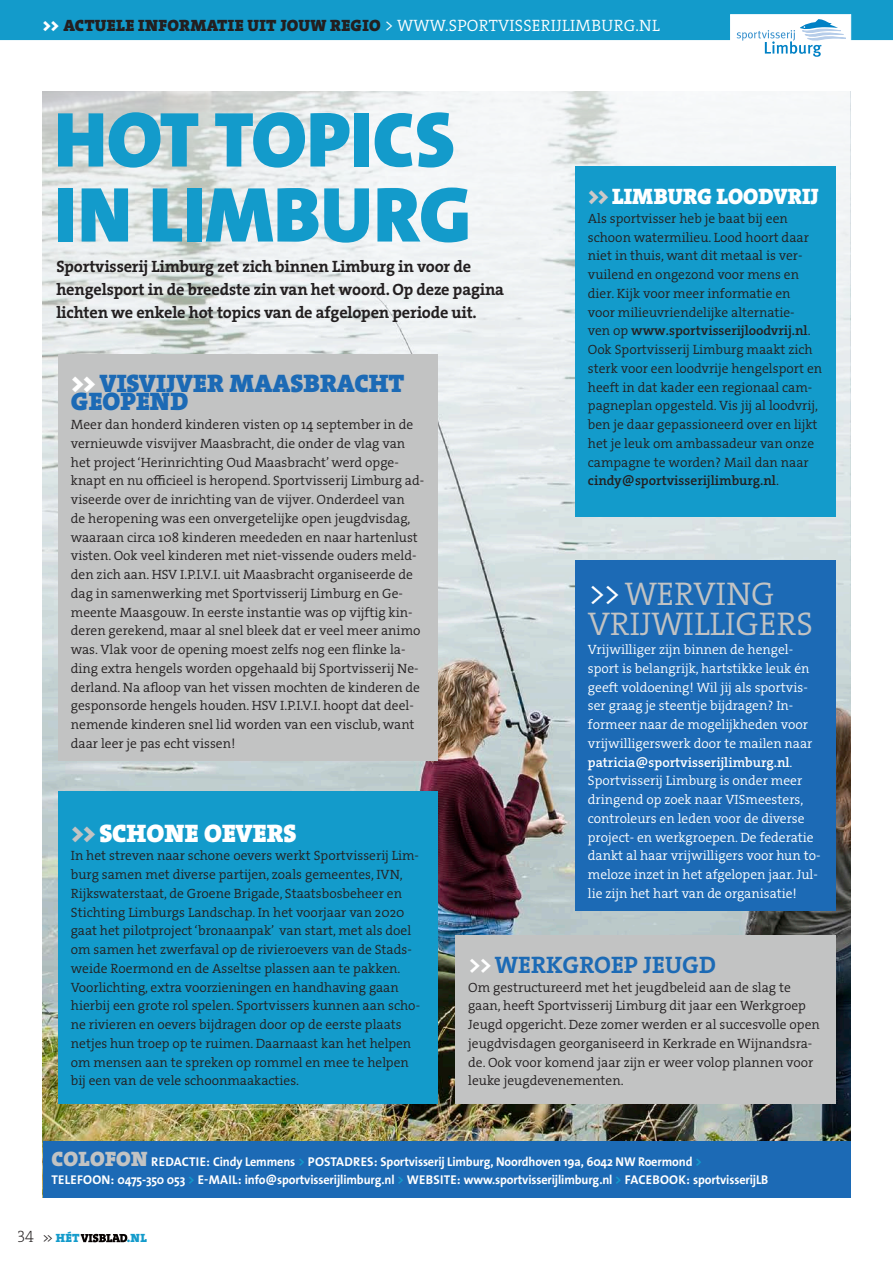
<style>
.page{position:relative;width:893px;height:1263px;background:#fff}
.page>*{position:absolute;margin:0;border:0;box-sizing:border-box;transform-origin:0 0}
.t1{font:900 78.75px/75px "The Sans Os F";color:#139bcb}
.t2{font:33px/30px "The Serif HP4 Se Lig";color:#c2c3c3}
.t3{font:25.5px/18.8px "The Serif HP9 Blk";color:#1c6ab5}
.t4{font:25.5px "The Serif HP9 Blk";color:#fff}
.t5{font:24px "The Serif HP7 Bld";color:#1c6ab5}
.t6{font:22.5px "The Serif HP9 Blk";color:#fff;scale:.96 1}
.t7{font:16.5px/22.5px "The Serif HP7 Bld";letter-spacing:-.01em;color:#231f20}
.t8{font:16.5px "The Serif HP9 Blk";letter-spacing:.015em;color:#231f20}
.t9{font:13.5px/18.8px "The Serif HP4 Se Lig";color:#231f20}
.t10{font:13.5px/18.8px "The Serif HP4 Se Lig";color:#fff}
.t11{font:13.5px "The Serif HP6 Se Bld";color:#231f20}
.t12{font:13.5px "The Serif HP6 Se Bld";color:#fff}
.t13{font:700 12.75px/18px "The Sans Os F";letter-spacing:-.01em;color:#fff}
.t14{font:12px "The Serif HP9 Blk";color:#139bcb}
.s1{color:#fff}
.s2{font-family:"The Serif HP4 Se Lig";color:#fff}
.s3{color:#cdc9c8}
.s4{font-family:"The Serif HP4 Se Lig"}
.s5{color:#c2c3c3}
.s6{font-family:"The Serif HP9 Blk";font-weight:400;font-size:21px;color:#c2c3c3}
.s7{color:#139bcb}
.s8{font-family:"The Serif HP2 Ex Lig";font-size:16.5px;color:#231f20}
.s9{font-family:"The Sans Os F";font-weight:300;color:#231f20}
</style>
<div class="page">
<div style="left:0;top:0;width:893px;height:41px;background:#139bcb"></div>
<img style="left:43px;top:748px;width:807px;height:394px">
<svg style="left:43px;top:92px;width:807px;height:656px"></svg>
<svg style="left:81px;top:1234px;width:46px;height:8px"></svg>
<hr style="left:0;top:40px;width:893px;height:3px;background:#fff">
<div style="left:730px;top:14px;width:121px;height:50px;background:#fff;border:1px solid #fff"></div>
<svg style="left:737px;top:19px;width:109px;height:38px"></svg>
<div style="left:43px;top:1142px;width:807px;height:56px;background:#1c6ab5"></div>
<div style="left:58px;top:354px;width:379px;height:407px;background:#c2c3c3"></div>
<div style="left:58px;top:791px;width:379px;height:313px;background:#139bcb"></div>
<div style="left:575px;top:166px;width:261px;height:351px;background:#139bcb"></div>
<div style="left:455px;top:935px;width:381px;height:169px;background:#c2c3c3"></div>
<div style="left:575px;top:560px;width:261px;height:351px;background:#1c6ab5"></div>
<p class="t8" style="left:43px;top:15px;width:619px"><span class="s1">&gt;&gt;</span> ACTUELE INFORMATIE UIT JOUW REGIO <span class="s2">&gt; WWW.SPORTVISSERIJLIMBURG.NL</span></p>
<h1 class="t1" style="left:54px;top:103px;width:419px">HOT TOPICS<br>IN LIMBURG</h1>
<p class="t7" style="left:56px;top:256px;width:449px">Sportvisserij Limburg zet zich binnen Limburg in voor de hengelsport in de breedste zin van het woord. Op deze pagina lichten we enkele hot topics van de afgelopen periode uit.</p>
<h3 class="t6" style="left:588px;top:181px;width:242px"><span class="s3">&gt;&gt;</span> LIMBURG LOODVRIJ</h3>
<p class="t9" style="left:588px;top:209px;width:222px">Als sportvisser heb je baat bij een schoon watermilieu. Lood hoort daar niet in thuis, want dit metaal is ver&shy;vuilend en ongezond voor mens en dier. Kijk voor meer informatie en voor milieuvriendelijke alternatie-</p>
<p class="t11" style="left:588px;top:322px;width:224px"><span class="s4">ven op</span> www.sportvisserijloodvrij.nl<span class="s4">.</span></p>
<p class="t9" style="left:588px;top:340px;width:236px">Ook Sportvisserij Limburg maakt zich sterk voor een loodvrije hengelsport en heeft in dat kader een regionaal cam&shy;pagneplan opgesteld. Vis jij al loodvrij, ben je daar gepassioneerd over en lijkt het je leuk om ambassadeur van onze campagne te worden? Mail dan naar</p>
<p class="t11" style="left:588px;top:472px;width:193px">cindy@sportvisserijlimburg.nl<span class="s4">.</span></p>
<h3 class="t3" style="left:71px;top:373px;width:335px"><span class="s1">&gt;&gt;</span> VISVIJVER MAASBRACHT<br>GEOPEND</h3>
<p class="t9" style="left:71px;top:415px;width:355px">Meer dan honderd kinderen visten op 14 september in de vernieuwde visvijver Maasbracht, die onder de vlag van het project ‘Herinrichting Oud Maasbracht’ werd opge&shy;knapt en nu officieel is heropend. Sportvisserij Limburg ad&shy;viseerde over de inrichting van de vijver. Onderdeel van<br>de heropening was een onvergetelijke open jeugdvisdag, waaraan circa 108 kinderen meededen en naar hartenlust visten. Ook veel kinderen met niet-vissende ouders meld&shy;den zich aan. HSV I.P.I.V.I. uit Maasbracht organiseerde de dag in samenwerking met Sportvisserij Limburg en Ge&shy;meente Maasgouw. In eerste instantie was op vijftig kin&shy;deren gerekend, maar al snel bleek dat er veel meer animo was. Vlak voor de opening moest zelfs nog een flinke la&shy;ding extra hengels worden opgehaald bij Sportvisserij Ne&shy;derland. Na afloop van het vissen mochten de kinderen de gesponsorde hengels houden. HSV I.P.I.V.I. hoopt dat deel&shy;nemende kinderen snel lid worden van een visclub, want daar leer je pas echt vissen!</p>
<h2 class="t2" style="left:588px;top:579px;width:227px"><span class="s1">&gt;&gt;</span> WERVING<br>VRIJWILLIGERS</h2>
<p class="t10" style="left:588px;top:640px;width:226px">Vrijwilliger zijn binnen de hengel&shy;sport is belangrijk, hartstikke leuk én geeft voldoening! Wil jij als sportvis&shy;ser graag je steentje bijdragen? In&shy;formeer naar de mogelijkheden voor vrijwilligerswerk door te mailen naar</p>
<p class="t12" style="left:588px;top:753px;width:206px">patricia@sportvisserijlimburg.nl<span class="s4">.</span></p>
<p class="t10" style="left:588px;top:771px;width:234px">Sportvisserij Limburg is onder meer dringend op zoek naar VISmeesters, controleurs en leden voor de diverse project- en werkgroepen. De federatie dankt al haar vrijwilligers voor hun to&shy;meloze inzet in het afgelopen jaar. Jul&shy;lie zijn het hart van de organisatie!</p>
<h3 class="t4" style="left:71px;top:815px;width:227px"><span class="s5">&gt;&gt;</span> SCHONE OEVERS</h3>
<p class="t9" style="left:71px;top:846px;width:351px">In het streven naar schone oevers werkt Sportvisserij Lim&shy;burg samen met diverse partijen, zoals gemeentes, IVN, Rijkswaterstaat, de Groene Brigade, Staatsbosbeheer en Stichting Limburgs Landschap. In het voorjaar van 2020 gaat het pilotproject ‘bronaanpak’ van start, met als doel om samen het zwerfaval op de rivieroevers van de Stads&shy;weide Roermond en de Asseltse plassen aan te pakken.<br>Voorlichting, extra voorzieningen en handhaving gaan hierbij een grote rol spelen. Sportvissers kunnen aan scho&shy;ne rivieren en oevers bijdragen door op de eerste plaats netjes hun troep op te ruimen. Daarnaast kan het helpen om mensen aan te spreken op rommel en mee te helpen bij een van de vele schoonmaakacties.</p>
<h3 class="t5" style="left:468px;top:949px;width:249px"><span class="s1">&gt;&gt;</span> WERKGROEP JEUGD</h3>
<p class="t9" style="left:468px;top:978px;width:353px">Om gestructureerd met het jeugdbeleid aan de slag te gaan, heeft Sportvisserij Limburg dit jaar een Werkgroep Jeugd opgericht. Deze zomer werden er al succesvolle open jeugdvisdagen georganiseerd in Kerkrade en Wijnandsra&shy;de. Ook voor komend jaar zijn er weer volop plannen voor leuke jeugdevenementen.</p>
<p class="t13" style="left:52px;top:1152px;width:718px"><span class="s6">COLOFON</span> REDACTIE: Cindy Lemmens <span class="s7">&gt;</span> POSTADRES: Sportvisserij Limburg, Noordhoven 19a, 6042 NW Roermond <span class="s7">&gt;<br></span>TELEFOON: 0475-350 053 <span class="s7">&gt;</span> E-MAIL: info@sportvisserijlimburg.nl <span class="s7">&gt;</span> WEBSITE: www.sportvisserijlimburg.nl <span class="s7">&gt;</span> FACEBOOK: sportvisserijLB</p>
<p class="t14" style="left:17px;top:1230px;width:64px"><span class="s8">34</span> <span class="s9">&gt;&gt;</span> HÉT</p>
<p class="t14" style="left:127px;top:1230px;width:21px">.NL</p>
</div>
